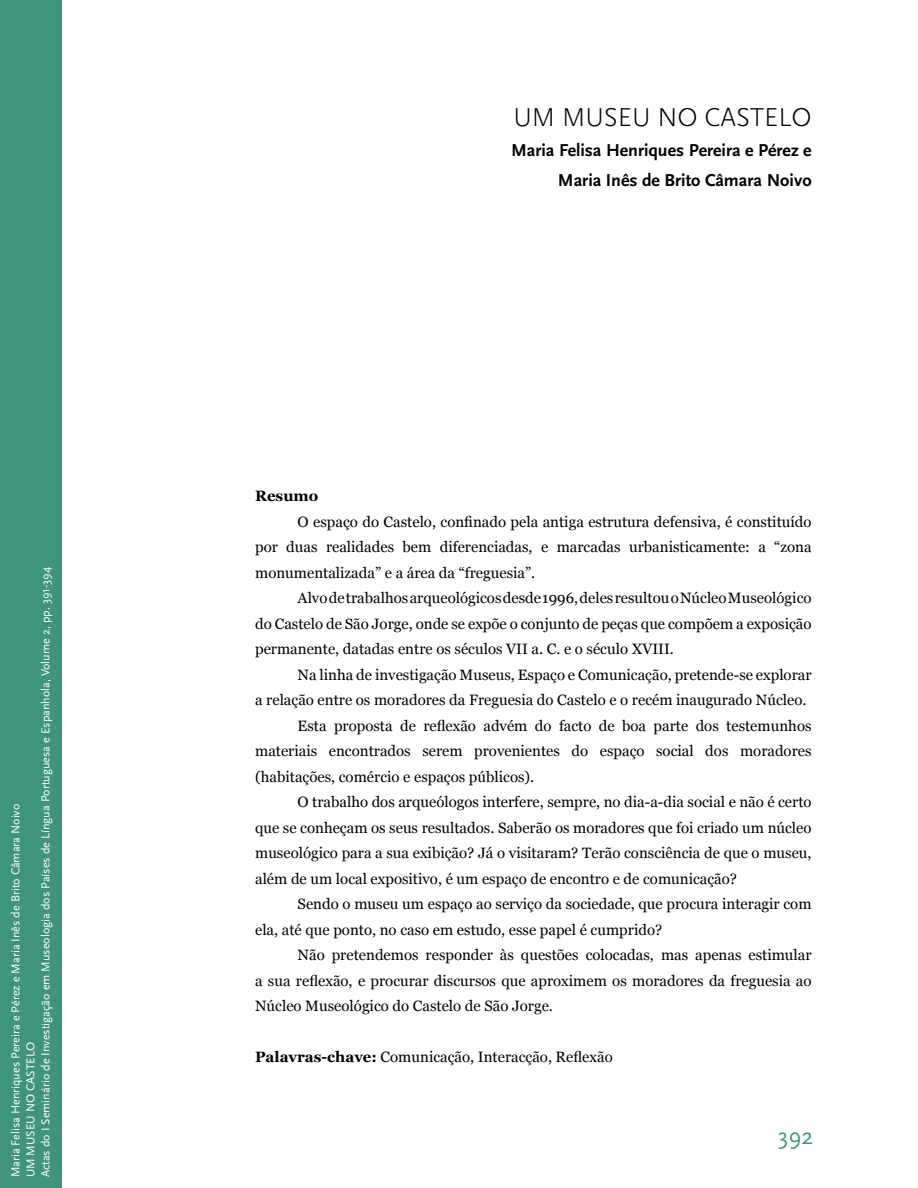
<style>
.page{position:relative;width:918px;height:1188px;background:#fff}
.page>*{position:absolute;margin:0;border:0;box-sizing:border-box;transform-origin:0 0}
.t1{font:300 27px "Scala Sans Pro";color:#000}
.t2{font:24px "Scala Sans Pro";color:#3e957c}
.t3{font:700 18px/30px "Scala Sans Pro";color:#000;text-align:right}
.t4{font:15px/25.5px "Georgia";color:#000;text-align:justify}
.t5{font:700 15px "Georgia";color:#000}
.t6{font:12px/15px "Scala Sans Pro";color:#fff}
.s1{font-weight:700}
</style>
<div class="page">
<div style="left:0;top:0;width:62px;height:1188px;background:#3e957c"></div>
<p class="t6" style="left:9px;top:1177px;width:612px;rotate:-90deg">Maria Felisa Henriques Pereira e Pérez e Maria Inês de Brito Câmara Noivo<br>UM MUSEU NO CASTELO<br>Actas do I Seminário de Investigação em Museologia dos Países de Língua Portuguesa e Espanhola, Volume 2, pp. 391-394</p>
<h1 class="t1" style="left:513px;top:101px;width:300px">UM MUSEU NO CASTELO</h1>
<p class="t3" style="left:511px;top:137px;width:302px">Maria Felisa Henriques Pereira e Pérez e<br>Maria Inês de Brito Câmara Noivo</p>
<p class="t5" style="left:255px;top:490px;width:65px">Resumo</p>
<p class="t4" style="left:255px;top:510px;width:558px;text-indent:43px">O espaço do Castelo, confinado pela antiga estrutura defensiva, é constituído por duas realidades bem diferenciadas, e marcadas urbanisticamente: a “zona monumentalizada” e a área da “freguesia”.</p>
<p class="t4" style="left:255px;top:586px;width:558px;text-indent:43px">Alvo de trabalhos arqueológicos desde 1996, deles resultou o Núcleo Museológico do Castelo de São Jorge, onde se expõe o conjunto de peças que compõem a exposição permanente, datadas entre os séculos VII a. C. e o século XVIII.</p>
<p class="t4" style="left:298px;top:663px;width:515px">Na linha de investigação Museus, Espaço e Comunicação, pretende-se explorar</p>
<p class="t4" style="left:255px;top:688px;width:553px">a relação entre os moradores da Freguesia do Castelo e o recém inaugurado Núcleo.</p>
<p class="t4" style="left:298px;top:714px;width:515px">Esta proposta de reflexão advém do facto de boa parte dos testemunhos</p>
<p class="t4" style="left:255px;top:739px;width:558px">materiais encontrados serem provenientes do espaço social dos moradores</p>
<p class="t4" style="left:255px;top:765px;width:281px">(habitações, comércio e espaços públicos).</p>
<p class="t4" style="left:298px;top:790px;width:515px">O trabalho dos arqueólogos interfere, sempre, no dia-a-dia social e não é certo</p>
<p class="t4" style="left:255px;top:816px;width:558px">que se conheçam os seus resultados. Saberão os moradores que foi criado um núcleo</p>
<p class="t4" style="left:255px;top:841px;width:558px">museológico para a sua exibição? Já o visitaram? Terão consciência de que o museu,</p>
<p class="t4" style="left:255px;top:867px;width:483px">além de um local expositivo, é um espaço de encontro e de comunicação?</p>
<p class="t4" style="left:298px;top:892px;width:515px">Sendo o museu um espaço ao serviço da sociedade, que procura interagir com</p>
<p class="t4" style="left:255px;top:918px;width:409px">ela, até que ponto, no caso em estudo, esse papel é cumprido?</p>
<p class="t4" style="left:298px;top:943px;width:515px">Não pretendemos responder às questões colocadas, mas apenas estimular</p>
<p class="t4" style="left:255px;top:969px;width:558px">a sua reflexão, e procurar discursos que aproximem os moradores da freguesia ao</p>
<p class="t4" style="left:255px;top:994px;width:299px">Núcleo Museológico do Castelo de São Jorge.</p>
<p class="t4" style="left:255px;top:1045px;width:359px"><span class="s1">Palavras-chave:</span> Comunicação, Interacção, Reflexão</p>
<h2 class="t2" style="left:778px;top:1127px;width:37px">392</h2>
</div>
